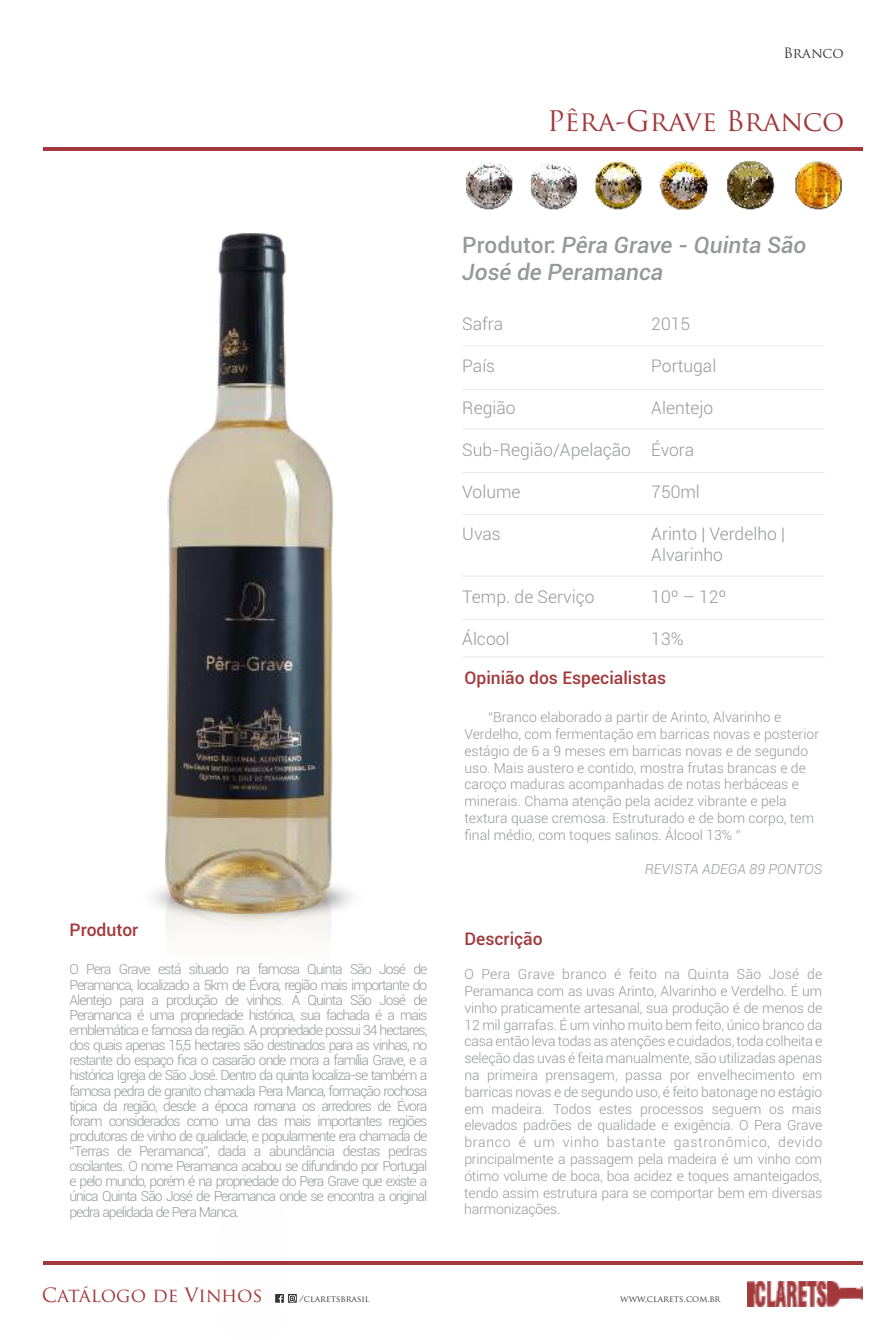
<style>
.page{position:relative;width:893px;height:1340px;background:#fff}
.page>*{position:absolute;margin:0;border:0;box-sizing:border-box;transform-origin:0 0}
.t1{font:27.65px "Trajan Pro";color:#a2383b}
.t2{font:italic 500 22.75px/27.3px "Roboto";color:#96989a}
.t3{font:19.07px "Trajan Pro";letter-spacing:-.01em;color:#a2383b}
.t4{font:300 17.5px/21px "Roboto";color:#96989a}
.t5{font:500 17.5px "Roboto";color:#a2383b}
.t6{font:300 14px/16.8px "Roboto";color:#96989a;text-align:justify}
.t7{font:italic 300 14px "Roboto";color:#96989a}
.t8{font:14px "Trajan Pro";letter-spacing:-.01em;color:#373435}
.t9{font:8.75px "Trajan Pro";color:#373435}
.s1{font-style:normal}
</style>
<div class="page">
<img style="left:166px;top:929px;width:167px;height:374px">
<img style="left:747px;top:1281px;width:115px;height:25px">
<hr style="left:43px;top:1261px;width:819px;height:3px;background:#a2383b">
<svg style="left:275px;top:1293px;width:22px;height:9px"></svg>
<hr style="left:43px;top:147px;width:819px;height:4px;background:#a2383b">
<hr style="left:462px;top:345px;width:362px;height:1px;background:#e6e7e8">
<hr style="left:462px;top:389px;width:362px;height:1px;background:#e6e7e8">
<hr style="left:462px;top:428px;width:362px;height:1px;background:#e6e7e8">
<hr style="left:462px;top:472px;width:362px;height:1px;background:#e6e7e8">
<hr style="left:462px;top:514px;width:362px;height:1px;background:#e6e7e8">
<hr style="left:462px;top:575px;width:362px;height:1px;background:#e6e7e8">
<hr style="left:462px;top:619px;width:362px;height:1px;background:#e6e7e8">
<hr style="left:462px;top:656px;width:362px;height:1px;background:#e6e7e8">
<img style="left:166px;top:233px;width:167px;height:680px">
<img style="left:466px;top:161px;width:376px;height:49px">
<p class="t8" style="left:783px;top:47px;width:62px">Branco</p>
<h1 class="t1" style="left:547px;top:110px;width:299px">Pêra-Grave Branco</h1>
<h2 class="t2" style="left:462px;top:233px;width:346px"><span class="s1">Produtor:</span> Pêra Grave - Quinta São<br>José de Peramanca</h2>
<p class="t4" style="left:462px;top:315px;width:42px">Safra</p>
<p class="t4" style="left:651px;top:315px;width:40px">2015</p>
<p class="t4" style="left:462px;top:357px;width:34px">País</p>
<p class="t4" style="left:651px;top:357px;width:67px">Portugal</p>
<p class="t4" style="left:462px;top:399px;width:55px">Região</p>
<p class="t4" style="left:651px;top:399px;width:63px">Alentejo</p>
<p class="t4" style="left:462px;top:441px;width:233px">Sub-Região/Apelação Évora</p>
<p class="t4" style="left:462px;top:483px;width:60px">Volume</p>
<p class="t4" style="left:651px;top:483px;width:50px">750ml</p>
<p class="t4" style="left:462px;top:525px;width:40px">Uvas</p>
<p class="t4" style="left:651px;top:525px;width:135px">Arinto | Verdelho |<br>Alvarinho</p>
<p class="t4" style="left:462px;top:588px;width:134px">Temp. de Serviço</p>
<p class="t4" style="left:651px;top:588px;width:77px">10º – 12º</p>
<p class="t4" style="left:462px;top:630px;width:49px">Álcool</p>
<p class="t4" style="left:651px;top:630px;width:34px">13%</p>
<p class="t5" style="left:70px;top:922px;width:70px">Produtor</p>
<p class="t6" style="left:69px;top:963px;width:359px;line-height:15px">O Pera Grave está situado na famosa Quinta São José de Peramanca, localizado a 5km de Évora, região mais importante do Alentejo para a produção de vinhos. A Quinta São José de Peramanca é uma propriedade histórica, sua fachada é a mais emblemática e famosa da região. A propriedade possui 34 hectares, dos quais apenas 15,5 hectares são destinados para as vinhas, no restante do espaço fica o casarão onde mora a família Grave, e a histórica Igreja de São José. Dentro da quinta localiza-se também a famosa pedra de granito chamada Pera Manca, formação rochosa típica da região, desde a época romana os arredores de Évora foram considerados como uma das mais importantes regiões produtoras de vinho de qualidade, e popularmente era chamada de “Terras de Peramanca”, dada a abundância destas pedras oscilantes. O nome Peramanca acabou se difundindo por Portugal e pelo mundo, porém é na propriedade do Pera Grave que existe a única Quinta São José de Peramanca onde se encontra a original pedra apelidada de Pera Manca.</p>
<p class="t5" style="left:464px;top:670px;width:203px">Opinião dos Especialistas</p>
<p class="t6" style="left:464px;top:710px;width:356px;text-align:left;text-indent:24px">“Branco elaborado a partir de Arinto, Alvarinho e Verdelho, com fermentação em barricas novas e posterior estágio de 6 a 9 meses em barricas novas e de segundo uso. Mais austero e contido, mostra frutas brancas e de caroço maduras acompanhadas de notas herbáceas e minerais. Chama atenção pela acidez vibrante e pela textura quase cremosa. Estruturado e de bom corpo, tem final médio, com toques salinos. Álcool 13% ”</p>
<p class="t7" style="left:645px;top:863px;width:179px">REVISTA ADEGA 89 PONTOS</p>
<p class="t5" style="left:464px;top:931px;width:80px">Descrição</p>
<p class="t6" style="left:464px;top:967px;width:359px">O Pera Grave branco é feito na Quinta São José de Peramanca com as uvas Arinto, Alvarinho e Verdelho. É um vinho praticamente artesanal, sua produção é de menos de 12 mil garrafas. É um vinho muito bem feito, único branco da casa então leva todas as atenções e cuidados, toda colheita e seleção das uvas é feita manualmente, são utilizadas apenas na primeira prensagem, passa por envelhecimento em barricas novas e de segundo uso, é feito batonage no estágio em madeira. Todos estes processos seguem os mais elevados padrões de qualidade e exigência. O Pera Grave branco é um vinho bastante gastronômico, devido principalmente a passagem pela madeira é um vinho com ótimo volume de boca, boa acidez e toques amanteigados, tendo assim estrutura para se comportar bem em diversas harmonizações.</p>
<h3 class="t3" style="left:42px;top:1287px;width:222px">Catálogo de Vinhos</h3>
<p class="t9" style="left:299px;top:1294px;width:72px">/claretsbrasil</p>
<p class="t9" style="left:620px;top:1294px;width:102px">www.clarets.com.br</p>
</div>
